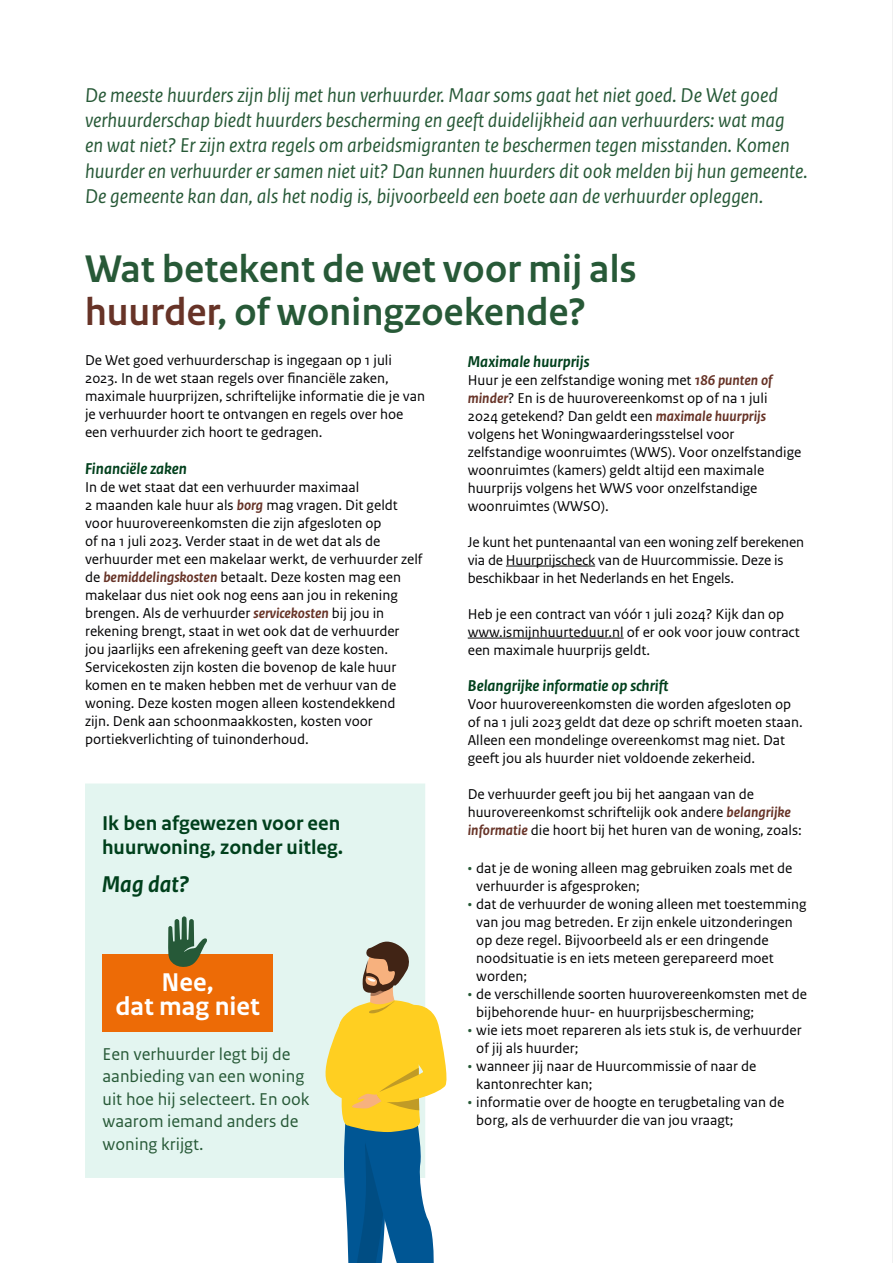
<style>
.page{position:relative;width:893px;height:1263px;background:#fff}
.page>*{position:absolute;margin:0;border:0;box-sizing:border-box;transform-origin:0 0}
.H2_-_Kopjes{font:700 40.5px/43.5px "Rijksoverheid Sans Heading";letter-spacing:.01em;color:#275937}
.t1{font:700 27px/24px "Rijksoverheid Sans Text";color:#fff;text-align:center}
.P_-_Bodytekst_-_10pt{font:italic 700 24px "Rijksoverheid Sans Text";color:#00401c}
.t2{font:italic 21px/25.2px "Rijksoverheid Sans Text";color:#275937}
.P_-_Bodytekst_-_10pt-2{font:700 21px/24px "Rijksoverheid Sans Text";color:#00401c}
.t3{font:18px/22.5px "Rijksoverheid Sans Text";color:#275937}
.t4{font:italic 700 16.5px "Rijksoverheid Sans Text";color:#00401c}
.P_-_bullet_P_body{font:15px/18px "Rijksoverheid Sans Text";color:#020203}
.s1{color:#673327}
.s2{font-weight:700;font-style:italic;color:#673327}
.s3{color:#275937}
</style>
<div class="page">
<hr style="left:892px;top:0;width:1px;height:1263px;background:#ededed">
<div style="left:85px;top:783px;width:340px;height:395px;background:#e3f5f0"></div>
<svg style="left:321px;top:941px;width:126px;height:322px"></svg>
<div style="left:103px;top:954px;width:170px;height:78px;background:#ed6b06"></div>
<svg style="left:168px;top:916px;width:39px;height:51px;background:#778d6f"></svg>
<hr style="left:506px;top:566px;width:89px;height:1px;background:#020203">
<hr style="left:468px;top:638px;width:156px;height:1px;background:#020203">
<p class="t2" style="left:85px;top:83px;width:724px">De meeste huurders zijn blij met hun verhuurder. Maar soms gaat het niet goed. De Wet goed verhuurderschap biedt huurders bescherming en geeft duidelijkheid aan verhuurders: wat mag en wat niet? Er zijn extra regels om arbeidsmigranten te beschermen tegen misstanden. Komen huurder en verhuurder er samen niet uit? Dan kunnen huurders dit ook melden bij hun gemeente.<br>De gemeente kan dan, als het nodig is, bijvoorbeeld een boete aan de verhuurder opleggen.</p>
<h2 class="H2_-_Kopjes" style="left:85px;top:248px;width:553px">Wat betekent de wet voor mij als <span class="s1">huurder</span>, of woningzoekende?</h2>
<p class="P_-_bullet_P_body" style="left:85px;top:352px;width:341px">De Wet goed verhuurderschap is ingegaan op 1 juli 2023. In de wet staan regels over financiële zaken, maximale huurprijzen, schriftelijke informatie die je van je verhuurder hoort te ontvangen en regels over hoe een verhuurder zich hoort te gedragen.</p>
<h3 class="t4" style="left:85px;top:459px;width:104px">Financiële zaken</h3>
<p class="P_-_bullet_P_body" style="left:85px;top:478px;width:339px">In de wet staat dat een verhuurder maximaal<br>2 maanden kale huur als <span class="s2">borg</span> mag vragen. Dit geldt voor huurovereenkomsten die zijn afgesloten op<br>of na 1 juli 2023. Verder staat in de wet dat als de verhuurder met een makelaar werkt, de verhuurder zelf de <span class="s2">bemiddelingskosten</span> betaalt. Deze kosten mag een makelaar dus niet ook nog eens aan jou in rekening brengen. Als de verhuurder <span class="s2">servicekosten</span> bij jou in rekening brengt, staat in wet ook dat de verhuurder jou jaarlijks een afrekening geeft van deze kosten.<br>Servicekosten zijn kosten die bovenop de kale huur komen en te maken hebben met de verhuur van de woning. Deze kosten mogen alleen kostendekkend zijn. Denk aan schoonmaakkosten, kosten voor portiekverlichting of tuinonderhoud.</p>
<h2 class="t4" style="left:468px;top:352px;width:123px">Maximale huurprijs</h2>
<p class="P_-_bullet_P_body" style="left:468px;top:371px;width:335px">Huur je een zelfstandige woning met <span class="s2">186 punten of minder</span>? En is de huurovereenkomst op of na 1 juli 2024 getekend? Dan geldt een <span class="s2">maximale huurprijs </span>volgens het Woningwaarderingsstelsel voor zelfstandige woonruimtes (WWS). Voor onzelfstandige woonruimtes (kamers) geldt altijd een maximale huurprijs volgens het WWS voor onzelfstandige woonruimtes (WWSO).</p>
<p class="P_-_bullet_P_body" style="left:468px;top:533px;width:338px">Je kunt het puntenaantal van een woning zelf berekenen via de Huurprijscheck van de Huurcommissie. Deze is beschikbaar in het Nederlands en het Engels.</p>
<p class="P_-_bullet_P_body" style="left:468px;top:605px;width:333px">Heb je een contract van vóór 1 juli 2024? Kijk dan op www.ismijnhuurteduur.nl of er ook voor jouw contract een maximale huurprijs geldt.</p>
<h3 class="t4" style="left:468px;top:677px;width:202px">Belangrijke informatie op schrift</h3>
<p class="P_-_bullet_P_body" style="left:468px;top:696px;width:337px">Voor huurovereenkomsten die worden afgesloten op of na 1 juli 2023 geldt dat deze op schrift moeten staan.<br>Alleen een mondelinge overeenkomst mag niet. Dat geeft jou als huurder niet voldoende zekerheid.</p>
<p class="P_-_bullet_P_body" style="left:468px;top:786px;width:335px">De verhuurder geeft jou bij het aangaan van de huurovereenkomst schriftelijk ook andere <span class="s2">belangrijke informatie</span> die hoort bij het huren van de woning, zoals:</p>
<p class="P_-_bullet_P_body" style="left:476px;top:859px;width:318px;text-indent:-9px"><span class="s3">•</span> dat je de woning alleen mag gebruiken zoals met de verhuurder is afgesproken;</p>
<p class="P_-_bullet_P_body" style="left:476px;top:895px;width:332px;text-indent:-9px"><span class="s3">•</span> dat de verhuurder de woning alleen met toestemming van jou mag betreden. Er zijn enkele uitzonderingen op deze regel. Bijvoorbeeld als er een dringende noodsituatie is en iets meteen gerepareerd moet worden;</p>
<p class="P_-_bullet_P_body" style="left:476px;top:985px;width:332px;text-indent:-9px"><span class="s3">•</span> de verschillende soorten huurovereenkomsten met de bijbehorende huur- en huurprijsbescherming;</p>
<p class="P_-_bullet_P_body" style="left:476px;top:1021px;width:327px;text-indent:-9px"><span class="s3">•</span> wie iets moet repareren als iets stuk is, de verhuurder of jij als huurder;</p>
<p class="P_-_bullet_P_body" style="left:476px;top:1057px;width:282px;text-indent:-9px"><span class="s3">•</span> wanneer jij naar de Huurcommissie of naar de kantonrechter kan;</p>
<p class="P_-_bullet_P_body" style="left:476px;top:1093px;width:310px;text-indent:-9px"><span class="s3">•</span> informatie over de hoogte en terugbetaling van de borg, als de verhuurder die van jou vraagt;</p>
<p class="P_-_Bodytekst_-_10pt-2" style="left:102px;top:812px;width:243px">Ik ben afgewezen voor een huurwoning, zonder uitleg.</p>
<p class="P_-_Bodytekst_-_10pt" style="left:102px;top:871px;width:89px">Mag dat?</p>
<p class="t1" style="left:115px;top:971px;width:146px">Nee,<br>dat mag niet</p>
<p class="t3" style="left:103px;top:1043px;width:208px">Een verhuurder legt bij de aanbieding van een woning uit hoe hij selecteert. En ook waarom iemand anders de woning krijgt.</p>
</div>
